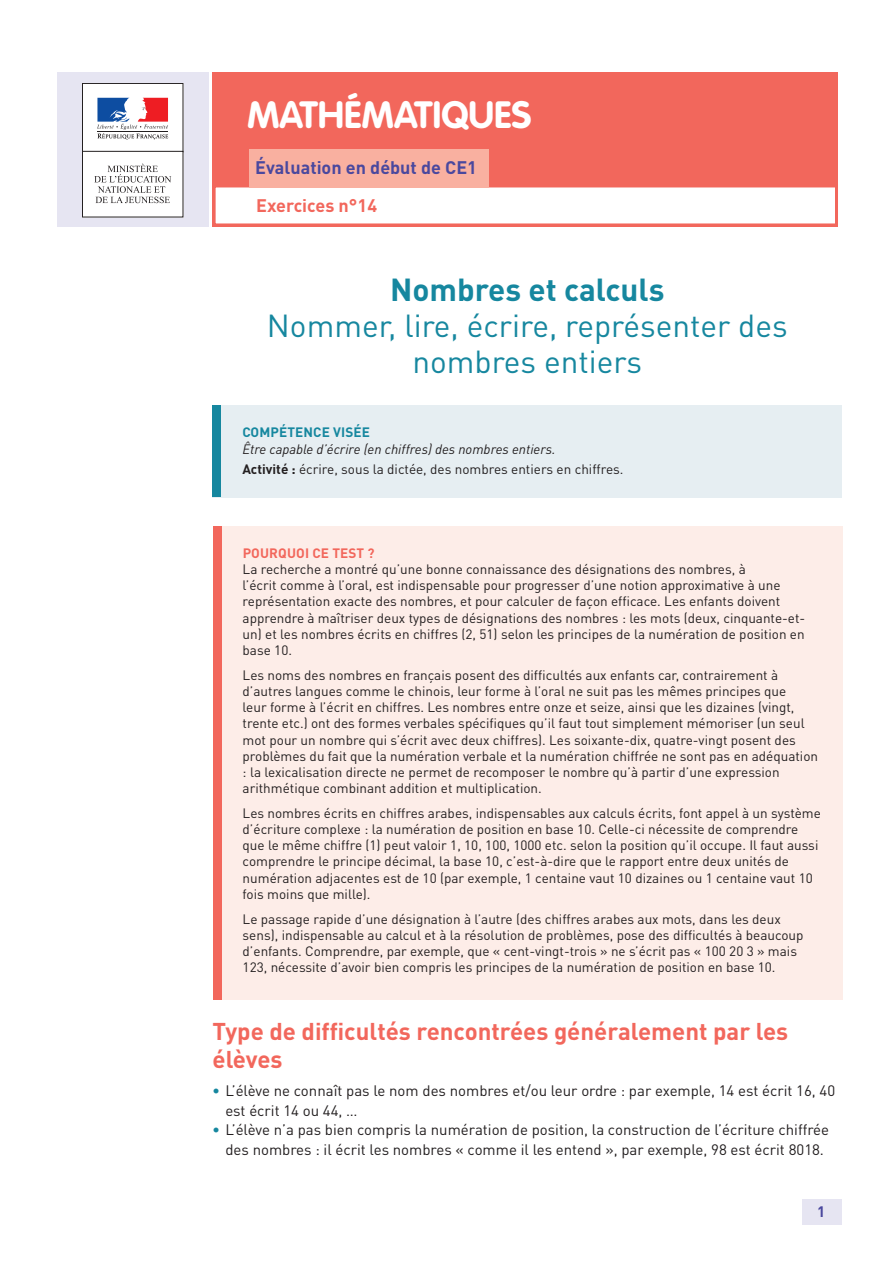
<style>
.page{position:relative;width:893px;height:1263px;background:#fff}
.page>*{position:absolute;margin:0;border:0;box-sizing:border-box;transform-origin:0 0}
._01_Nom_de_la_discip{font:700 37.5px "VAG Rounded Std";color:#fff}
._02_Sous-titre{font:31.5px/36px "DIN Pro";color:#16879f;text-align:center}
._01_Titre_de_la_fich{font:700 31.5px "DIN Pro";color:#16879f}
._03_Titre_de_niveau{font:700 24px/28.8px "DIN Pro";color:#f2675c}
._02_Catégorie_ressou{font:700 18px "DIN Pro";color:#4a489e}
._03_Sous-catégorie-r{font:700 18px "DIN Pro";color:#f2675c}
.t1{font:15px/19.5px "DIN Pro";color:#231f20}
.t2{font:700 15px "DIN Pro";color:#4a489e}
._01_Texte_info_conte{font:13.5px/16.2px "DIN Pro";color:#231f20}
._15_texte_encadré{font:13.5px "DIN Pro";color:#231f20}
._15_texte_encadré-2{font:italic 13.5px "DIN Pro";color:#231f20}
._01_Titre_info_conte{font:700 13.5px "DIN Pro";letter-spacing:.01em;color:#16879f}
._01_Titre_info_conte-2{font:700 13.5px "DIN Pro";letter-spacing:.01em;color:#f2675c}
.s1{font-weight:700}
.s2{font-weight:700;color:#16879f}
</style>
<div class="page">
<div style="left:802px;top:1199px;width:39px;height:26px;background:#e6e5f2"></div>
<div style="left:213px;top:405px;width:629px;height:92px;background:#e6eef2"></div>
<div style="left:213px;top:405px;width:8px;height:92px;background:#16879f"></div>
<div style="left:213px;top:526px;width:629px;height:474px;background:#fdede8"></div>
<div style="left:213px;top:526px;width:8px;height:474px;background:#f2675c"></div>
<div style="left:57px;top:72px;width:152px;height:154px;background:#e6e5f2"></div>
<div style="left:82px;top:83px;width:101px;height:69px;background:#fff"></div>
<div style="left:82px;top:83px;width:101px;height:69px;border:1px solid #231f20"></div>
<div style="left:82px;top:151px;width:101px;height:66px;background:#fff"></div>
<svg style="left:82px;top:90px;width:101px;height:117px"></svg>
<div style="left:213px;top:72px;width:625px;height:154px;background:#f2675c"></div>
<div style="left:213px;top:184px;width:625px;height:42px;background:#fff;border:3px solid #f2675c"></div>
<div style="left:249px;top:149px;width:240px;height:38px;background:#f9b0a0"></div>
<p class="_01_Nom_de_la_discip" style="left:247px;top:93px;width:286px">MATHÉMATIQUES</p>
<p class="_02_Catégorie_ressou" style="left:255px;top:156px;width:223px">Évaluation en début de CE1</p>
<p class="_03_Sous-catégorie-r" style="left:256px;top:193px;width:122px">Exercices n°14</p>
<p class="_01_Titre_de_la_fich" style="left:390px;top:268px;width:276px">Nombres et calculs</p>
<p class="_02_Sous-titre" style="left:267px;top:307px;width:522px">Nommer, lire, écrire, représenter des nombres entiers</p>
<p class="_01_Titre_info_conte" style="left:242px;top:423px;width:129px">COMPÉTENCE VISÉE</p>
<p class="_15_texte_encadré-2" style="left:242px;top:440px;width:315px">Être capable d’écrire (en chiffres) des nombres entiers.</p>
<p class="_15_texte_encadré" style="left:242px;top:461px;width:383px"><span class="s1">Activité :</span> écrire, sous la dictée, des nombres entiers en chiffres.</p>
<p class="_01_Titre_info_conte-2" style="left:243px;top:544px;width:133px">POURQUOI CE TEST ?</p>
<p class="_01_Texte_info_conte" style="left:243px;top:561px;width:564px">La recherche a montré qu’une bonne connaissance des désignations des nombres, à<br>l’écrit comme à l’oral, est indispensable pour progresser d’une notion approximative à une représentation exacte des nombres, et pour calculer de façon efficace. Les enfants doivent apprendre à maîtriser deux types de désignations des nombres : les mots (deux, cinquante-et&shy;un) et les nombres écrits en chiffres (2, 51) selon les principes de la numération de position en base 10.</p>
<p class="_01_Texte_info_conte" style="left:243px;top:666px;width:577px">Les noms des nombres en français posent des difficultés aux enfants car, contrairement à d’autres langues comme le chinois, leur forme à l’oral ne suit pas les mêmes principes que<br>leur forme à l’écrit en chiffres. Les nombres entre onze et seize, ainsi que les dizaines (vingt, trente etc.) ont des formes verbales spécifiques qu’il faut tout simplement mémoriser (un seul mot pour un nombre qui s’écrit avec deux chiffres). Les soixante-dix, quatre-vingt posent des problèmes du fait que la numération verbale et la numération chiffrée ne sont pas en adéquation : la lexicalisation directe ne permet de recomposer le nombre qu’à partir d’une expression arithmétique combinant addition et multiplication.</p>
<p class="_01_Texte_info_conte" style="left:243px;top:805px;width:580px">Les nombres écrits en chiffres arabes, indispensables aux calculs écrits, font appel à un système d’écriture complexe : la numération de position en base 10. Celle-ci nécessite de comprendre que le même chiffre (1) peut valoir 1, 10, 100, 1000 etc. selon la position qu’il occupe. Il faut aussi comprendre le principe décimal, la base 10, c’est-à-dire que le rapport entre deux unités de numération adjacentes est de 10 (par exemple, 1 centaine vaut 10 dizaines ou 1 centaine vaut 10 fois moins que mille).</p>
<p class="_01_Texte_info_conte" style="left:243px;top:910px;width:562px">Le passage rapide d’une désignation à l’autre (des chiffres arabes aux mots, dans les deux sens), indispensable au calcul et à la résolution de problèmes, pose des difficultés à beaucoup d’enfants. Comprendre, par exemple, que « cent-vingt-trois » ne s’écrit pas « 100 20 3 » mais 123, nécessite d’avoir bien compris les principes de la numération de position en base 10.</p>
<p class="_03_Titre_de_niveau" style="left:213px;top:1016px;width:577px">Type de difficultés rencontrées généralement par les élèves</p>
<p class="t1" style="left:225px;top:1081px;width:611px;text-indent:-13px"><span class="s2">•</span> L’élève ne connaît pas le nom des nombres et/ou leur ordre : par exemple, 14 est écrit 16, 40 est écrit 14 ou 44, …</p>
<p class="t1" style="left:213px;top:1120px;width:618px;text-align:center"><span class="s2">•</span> L’élève n’a pas bien compris la numération de position, la construction de l’écriture chiffrée des nombres : il écrit les nombres « comme il les entend », par exemple, 98 est écrit 8018.</p>
<p class="t2" style="left:817px;top:1201px;width:10px">1</p>
</div>
